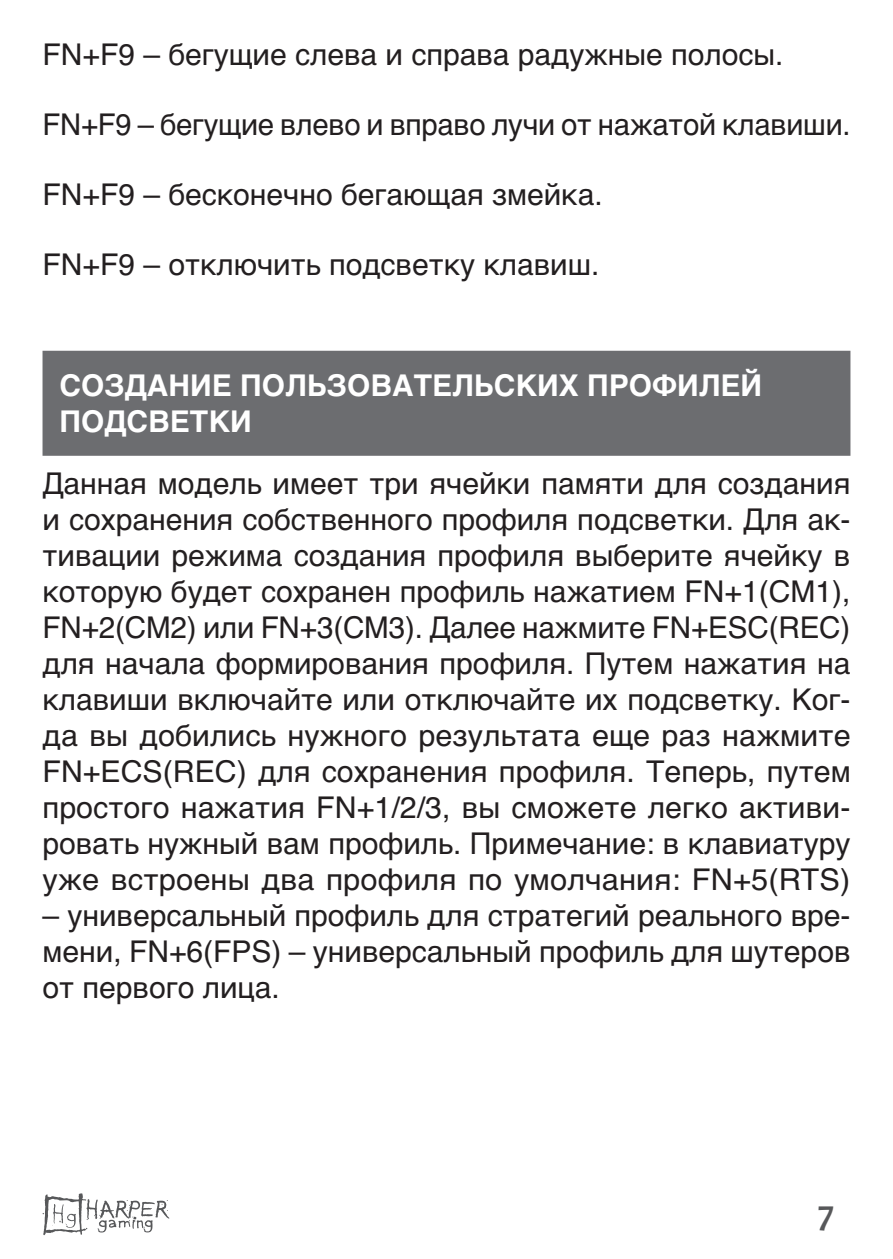
<style>
.page{position:relative;width:893px;height:1259px;background:#fff}
.page>*{position:absolute;margin:0;border:0;box-sizing:border-box;transform-origin:0 0}
.t1{font:700 36px "Candara";color:#57585a}
.t2{font:30px/36px "Helvetica";color:#231f20;text-align:justify}
.t3{font:700 30px/36px "Helvetica";color:#fff}
</style>
<div class="page">
<svg style="left:43px;top:1193px;width:126px;height:42px"></svg>
<div style="left:43px;top:351px;width:807px;height:105px;background:#6c6d70"></div>
<p class="t2" style="left:43px;top:37px;width:742px">FN+F9 – бегущие слева и справа радужные полосы.</p>
<p class="t2" style="left:43px;top:107px;width:810px">FN+F9 – бегущие влево и вправо лучи от нажатой клавиши.</p>
<p class="t2" style="left:43px;top:177px;width:562px">FN+F9 – бесконечно бегающая змейка.</p>
<p class="t2" style="left:43px;top:247px;width:558px">FN+F9 – отключить подсветку клавиш.</p>
<p class="t3" style="left:60px;top:368px;width:704px">СОЗДАНИЕ ПОЛЬЗОВАТЕЛЬСКИХ ПРОФИЛЕЙ<br>ПОДСВЕТКИ</p>
<p class="t2" style="left:43px;top:466px;width:810px">Данная модель имеет три ячейки памяти для создания и сохранения собственного профиля подсветки. Для ак&shy;тивации режима создания профиля выберите ячейку в которую будет сохранен профиль нажатием FN+1(CM1), FN+2(CM2) или FN+3(CM3). Далее нажмите FN+ESC(REC) для начала формирования профиля. Путем нажатия на клавиши включайте или отключайте их подсветку. Ког&shy;да вы добились нужного результата еще раз нажмите FN+ECS(REC) для сохранения профиля. Теперь, путем простого нажатия FN+1/2/3, вы сможете легко активи&shy;ровать нужный вам профиль. Примечание: в клавиатуру уже встроены два профиля по умолчания: FN+5(RTS)</p>
<p class="t2" style="left:43px;top:898px;width:809px">– универсальный профиль для стратегий реального вре&shy;мени, FN+6(FPS) – универсальный профиль для шутеров от первого лица.</p>
<p class="t1" style="left:818px;top:1191px;width:18px">7</p>
</div>
